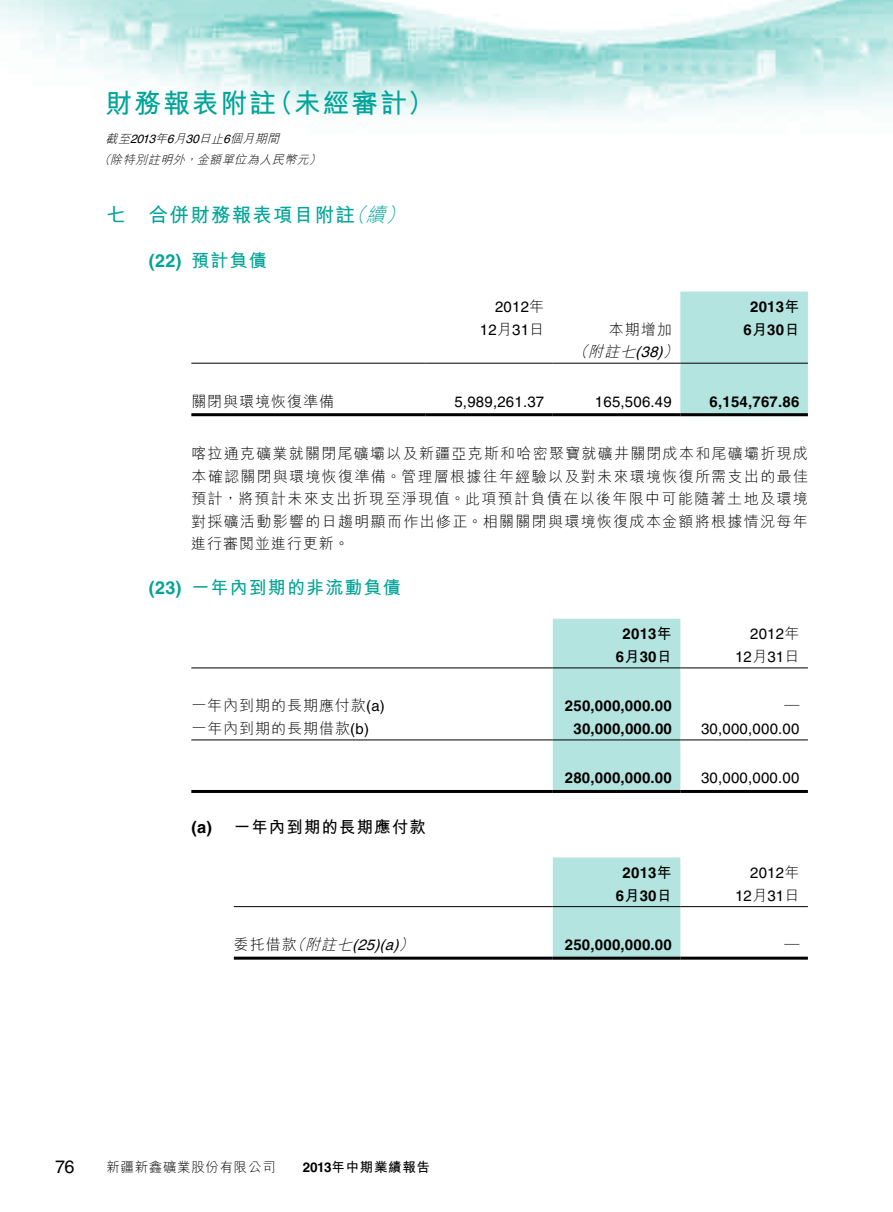
<style>
.page{position:relative;width:893px;height:1212px;background:#fff}
.page>*{position:absolute;margin:0;border:0;box-sizing:border-box;transform-origin:0 0}
.t1{font:700 27px "M Hei HK";letter-spacing:.065em;color:#00a498}
.t2{font:700 19.5px "M Hei HK";letter-spacing:.065em;color:#00a498}
.t3{font:700 18px "M Hei HK";letter-spacing:.065em;color:#00a498}
.t4{font:700 18px "Helvetica LT Std";color:#00a498}
.t5{font:18px "Helvetica LT Std";color:#000}
.t6{font:700 16.5px "M Hei HK";letter-spacing:.065em;color:#000}
.t7{font:300 15px/22.5px "M Hei HK";letter-spacing:.065em;color:#000;text-align:justify}
.t8{font:700 15px/22.5px "Helvetica LT Std";letter-spacing:.015em;color:#000;text-align:center}
.t9{font:15px/22.5px "Helvetica LT Std";letter-spacing:.015em;color:#000;text-align:right}
.t10{font:italic 15px "Helvetica LT Std";color:#000}
.t11{font:italic 300 15px "M Hei HK";color:#000}
.t12{font:300 13.5px "M Hei HK";letter-spacing:.05em;color:#000}
.t13{font:700 13.5px "M Hei HK";letter-spacing:.05em;color:#000}
.t14{font:italic 300 12px/21px "M Hei HK";color:#000}
.s1{font-family:"Helvetica LT Std";font-weight:400}
.s2{font-weight:300;font-style:italic}
.s3{font-family:"M Hei HK"}
.s4{font-family:"M Hei HK";font-weight:300}
.s5{font-family:"Helvetica LT Std"}
.s6{font-family:"M Hei HK";font-weight:300;font-style:normal}
</style>
<div class="page">
<img style="left:0;top:0;width:893px;height:119px">
<div style="left:680px;top:291px;width:128px;height:122px;background:#b3e4e0"></div>
<hr style="left:191px;top:363px;width:234px;height:1px;background:#000">
<hr style="left:425px;top:363px;width:128px;height:1px;background:#000">
<hr style="left:553px;top:363px;width:127px;height:1px;background:#000">
<hr style="left:680px;top:363px;width:128px;height:1px;background:#000">
<hr style="left:191px;top:413px;width:234px;height:3px;background:#000">
<hr style="left:425px;top:413px;width:128px;height:3px;background:#000">
<hr style="left:553px;top:413px;width:127px;height:3px;background:#000">
<hr style="left:680px;top:413px;width:128px;height:3px;background:#000">
<div style="left:553px;top:619px;width:127px;height:171px;background:#b3e4e0"></div>
<hr style="left:191px;top:667px;width:362px;height:1px;background:#000">
<hr style="left:553px;top:667px;width:127px;height:1px;background:#000">
<hr style="left:680px;top:667px;width:128px;height:1px;background:#000">
<hr style="left:191px;top:739px;width:362px;height:1px;background:#000">
<hr style="left:553px;top:739px;width:127px;height:1px;background:#000">
<hr style="left:680px;top:739px;width:128px;height:1px;background:#000">
<hr style="left:191px;top:790px;width:362px;height:3px;background:#000">
<hr style="left:553px;top:790px;width:127px;height:3px;background:#000">
<hr style="left:680px;top:790px;width:128px;height:3px;background:#000">
<div style="left:553px;top:857px;width:127px;height:99px;background:#b3e4e0"></div>
<hr style="left:234px;top:906px;width:319px;height:1px;background:#000">
<hr style="left:553px;top:906px;width:127px;height:1px;background:#000">
<hr style="left:680px;top:906px;width:128px;height:1px;background:#000">
<hr style="left:234px;top:956px;width:319px;height:3px;background:#000">
<hr style="left:553px;top:956px;width:127px;height:3px;background:#000">
<hr style="left:680px;top:956px;width:128px;height:3px;background:#000">
<h1 class="t1" style="left:106px;top:83px;width:330px">財務報表附註（未經審計）</h1>
<p class="t14" style="left:98px;top:127px;width:227px;text-indent:7px">截至<span class="s1">2013</span>年<span class="s1">6</span>月<span class="s1">30</span>日止<span class="s1">6</span>個月期間<br>（除特別註明外，金額單位為人民幣元）</p>
<h2 class="t2" style="left:106px;top:200px;width:305px">七 合併財務報表項目附註<span class="s2">（續）</span></h2>
<p class="t4" style="left:149px;top:249px;width:119px">(22) <span class="s3">預計負債</span></p>
<p class="t9" style="left:480px;top:296px;width:66px">2012<span class="s4">年<br></span>12<span class="s4">月</span>31<span class="s4">日</span></p>
<p class="t7" style="left:609px;top:318px;width:64px">本期增加</p>
<p class="t11" style="left:573px;top:344px;width:110px">（附註七<span class="s1">(38)</span>）</p>
<p class="t8" style="left:744px;top:295px;width:57px">2013<span class="s3">年<br></span>6<span class="s3">月</span>30<span class="s3">日</span></p>
<p class="t7" style="left:191px;top:390px;width:144px">關閉與環境恢復準備</p>
<p class="t9" style="left:454px;top:390px;width:91px">5,989,261.37</p>
<p class="t9" style="left:595px;top:390px;width:78px">165,506.49</p>
<p class="t8" style="left:710px;top:390px;width:91px">6,154,767.86</p>
<p class="t7" style="left:191px;top:442px;width:618px">喀拉通克礦業就關閉尾礦壩以及新疆亞克斯和哈密聚寶就礦井關閉成本和尾礦壩折現成本確認關閉與環境恢復準備。管理層根據往年經驗以及對未來環境恢復所需支出的最佳預計，將預計未來支出折現至淨現值。此項預計負債在以後年限中可能隨著土地及環境對採礦活動影響的日趨明顯而作出修正。相關關閉與環境恢復成本金額將根據情況每年進行審閱並進行更新。</p>
<p class="t3" style="left:149px;top:574px;width:254px"><span class="s5">(23)</span> 一年內到期的非流動負債</p>
<p class="t8" style="left:616px;top:622px;width:57px">2013<span class="s3">年<br></span>6<span class="s3">月</span>30<span class="s3">日</span></p>
<p class="t9" style="left:735px;top:623px;width:66px">2012<span class="s4">年<br></span>12<span class="s4">月</span>31<span class="s4">日</span></p>
<p class="t7" style="left:191px;top:694px;width:195px">一年內到期的長期應付款<span class="s1">(a)</span></p>
<p class="t8" style="left:565px;top:694px;width:108px">250,000,000.00</p>
<p class="t7" style="left:784px;top:694px;width:16px">—</p>
<p class="t7" style="left:191px;top:717px;width:179px">一年內到期的長期借款<span class="s1">(b)</span></p>
<p class="t8" style="left:573px;top:717px;width:100px">30,000,000.00</p>
<p class="t9" style="left:701px;top:717px;width:100px">30,000,000.00</p>
<p class="t8" style="left:565px;top:767px;width:108px">280,000,000.00</p>
<p class="t9" style="left:701px;top:767px;width:100px">30,000,000.00</p>
<p class="t6" style="left:191px;top:815px;width:236px"><span class="s5">(a)</span> 一年內到期的長期應付款</p>
<p class="t8" style="left:616px;top:861px;width:57px">2013<span class="s3">年<br></span>6<span class="s3">月</span>30<span class="s3">日</span></p>
<p class="t9" style="left:735px;top:861px;width:66px">2012<span class="s4">年<br></span>12<span class="s4">月</span>31<span class="s4">日</span></p>
<p class="t10" style="left:234px;top:936px;width:185px"><span class="s6">委托借款</span><span class="s4">（附註七</span>(25)(a)<span class="s4">）</span></p>
<p class="t8" style="left:565px;top:933px;width:108px">250,000,000.00</p>
<p class="t7" style="left:784px;top:933px;width:16px">—</p>
<p class="t5" style="left:55px;top:1156px;width:21px">76</p>
<p class="t12" style="left:106px;top:1160px;width:171px">新疆新鑫礦業股份有限公司</p>
<p class="t13" style="left:303px;top:1157px;width:129px"><span class="s5">2013</span>年中期業績報告</p>
</div>
